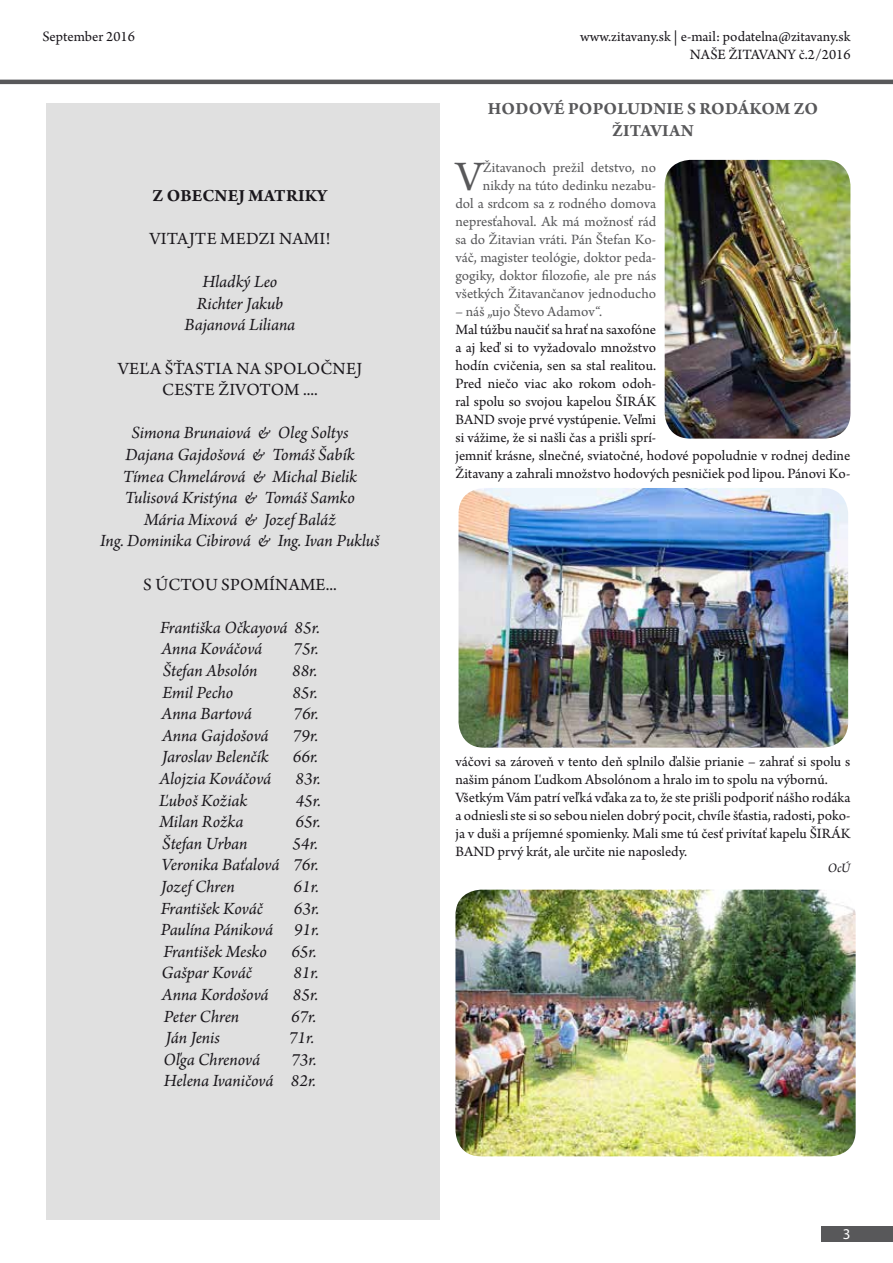
<style>
.page{position:relative;width:893px;height:1263px;background:#fff}
.page>*{position:absolute;margin:0;border:0;box-sizing:border-box;transform-origin:0 0}
.t1{font:44.1px "Arno Pro";color:#58585a}
.t2{font:italic 18px/21.6px "Arno Pro";letter-spacing:-.005em;color:#1a171c;text-align:center}
.t3{font:18px/21.6px "Arno Pro";letter-spacing:.01em;color:#1a171c;text-align:center}
.t4{font:700 18px/21.6px "Arno Pro";letter-spacing:.01em;color:#58585a;text-align:center}
.t5{font:700 18px "Arno Pro";letter-spacing:.01em;color:#1a171c}
.t6{font:15px/18px "Arno Pro";color:#1a171c}
.t7{font:15px/18px "Arno Pro";color:#58585a;text-align:right}
.t8{font:15px "Myriad Pro";color:#fff}
.t9{font:italic 13.5px "Arno Pro";color:#1a171c}
</style>
<div class="page">
<div style="left:821px;top:1226px;width:72px;height:16px;background:#58585a"></div>
<hr style="left:0;top:80px;width:893px;height:4px;background:#58585a">
<div style="left:46px;top:103px;width:394px;height:1117px;background:#e0e0e0"></div>
<img style="left:665px;top:160px;width:185px;height:279px">
<img style="left:459px;top:488px;width:389px;height:260px">
<img style="left:455px;top:890px;width:401px;height:266px">
<p class="t6" style="left:43px;top:28px;width:94px">September 2016</p>
<p class="t6" style="left:580px;top:28px;width:272px;text-align:right">www.zitavany.sk | e-mail: podatelna@zitavany.sk<br>NAŠE ŽITAVANY č.2/2016</p>
<p class="t5" style="left:153px;top:185px;width:176px">Z OBECNEJ MATRIKY</p>
<p class="t3" style="left:150px;top:229px;width:183px">VITAJTE MEDZI NAMI!</p>
<p class="t2" style="left:185px;top:272px;width:112px">Hladký Leo<br>Richter Jakub<br>Bajanová Liliana</p>
<p class="t3" style="left:118px;top:358px;width:246px">VEĽA ŠŤASTIA NA SPOLOČNEJ<br>CESTE ŽIVOTOM ....</p>
<p class="t2" style="left:100px;top:423px;width:281px">Simona Brunaiová &amp; Oleg Soltys<br>Dajana Gajdošová &amp; Tomáš Šabík<br>Tímea Chmelárová &amp; Michal Bielik<br>Tulisová Kristýna &amp; Tomáš Samko<br>Mária Mixová &amp; Jozef Baláž<br>Ing. Dominika Cibirová &amp; Ing. Ivan Pukluš</p>
<p class="t3" style="left:143px;top:574px;width:195px">S ÚCTOU SPOMÍNAME...</p>
<p class="t2" style="left:160px;top:617px;width:161px;text-align:left">Františka Očkayová 85r.<br>Anna Kováčová</p>
<p class="t2" style="left:293px;top:639px;width:27px">75r.</p>
<p class="t2" style="left:163px;top:661px;width:96px">Štefan Absolón</p>
<p class="t2" style="left:292px;top:661px;width:27px">88r.</p>
<p class="t2" style="left:163px;top:682px;width:73px">Emil Pecho</p>
<p class="t2" style="left:292px;top:682px;width:27px">85r.</p>
<p class="t2" style="left:161px;top:704px;width:92px">Anna Bartová</p>
<p class="t2" style="left:293px;top:704px;width:27px">76r.</p>
<p class="t2" style="left:162px;top:725px;width:108px">Anna Gajdošová</p>
<p class="t2" style="left:293px;top:725px;width:27px">79r.</p>
<p class="t2" style="left:162px;top:747px;width:108px">Jaroslav Belenčík</p>
<p class="t2" style="left:293px;top:747px;width:27px">66r.</p>
<p class="t2" style="left:159px;top:769px;width:114px">Alojzia Kováčová</p>
<p class="t2" style="left:296px;top:769px;width:27px">83r.</p>
<p class="t2" style="left:159px;top:790px;width:90px">Ľuboš Kožiak</p>
<p class="t2" style="left:296px;top:790px;width:27px">45r.</p>
<p class="t2" style="left:159px;top:812px;width:86px">Milan Rožka</p>
<p class="t2" style="left:295px;top:812px;width:27px">65r.</p>
<p class="t2" style="left:162px;top:833px;width:87px">Štefan Urban</p>
<p class="t2" style="left:161px;top:833px;width:159px;text-align:justify;text-indent:131px">54r.<br>Veronika Baťalová 76r.<br>Jozef Chren</p>
<p class="t2" style="left:294px;top:877px;width:27px">61r.</p>
<p class="t2" style="left:161px;top:898px;width:103px">František Kováč</p>
<p class="t2" style="left:161px;top:898px;width:160px;text-align:justify;text-indent:133px">63r.<br>Paulína Pániková 91r.<br>František Mesko</p>
<p class="t2" style="left:291px;top:941px;width:27px">65r.</p>
<p class="t2" style="left:161px;top:963px;width:92px">Gašpar Kováč</p>
<p class="t2" style="left:293px;top:963px;width:27px">81r.</p>
<p class="t2" style="left:162px;top:985px;width:108px">Anna Kordošová</p>
<p class="t2" style="left:293px;top:985px;width:27px">85r.</p>
<p class="t2" style="left:164px;top:1006px;width:77px">Peter Chren</p>
<p class="t2" style="left:291px;top:1006px;width:27px">67r.</p>
<p class="t2" style="left:166px;top:1028px;width:56px">Ján Jenis</p>
<p class="t2" style="left:289px;top:1028px;width:27px">71r.</p>
<p class="t2" style="left:163px;top:1049px;width:98px">Oľga Chrenová</p>
<p class="t2" style="left:164px;top:1049px;width:154px;text-align:right">73r.<br>Helena Ivaničová 82r.</p>
<p class="t4" style="left:488px;top:99px;width:332px">HODOVÉ POPOLUDNIE S RODÁKOM ZO<br>ŽITAVIAN</p>
<p class="t7" style="left:455px;top:159px;width:202px">Žitavanoch prežil detstvo, no nikdy na túto dedinku nezabu-<br>dol a srdcom sa z rodného domova nepresťahoval. Ak má možnosť rád sa do Žitavian vráti. Pán Štefan Ko&shy;váč, magister teológie, doktor peda&shy;gogiky, doktor filozofie, ale pre nás všetkých Žitavančanov jednoducho</p>
<p class="t7" style="left:455px;top:303px;width:148px">– náš „ujo Števo Adamov“.</p>
<p class="t6" style="left:455px;top:321px;width:396px">Mal túžbu naučiť sa hrať na saxofóne<br>a aj keď si to vyžadovalo množstvo<br>hodín cvičenia, sen sa stal realitou.<br>Pred niečo viac ako rokom odoh-<br>ral spolu so svojou kapelou ŠIRÁK<br>BAND svoje prvé vystúpenie. Veľmi<br>si vážime, že si našli čas a prišli sprí-<br>jemniť krásne, slnečné, sviatočné, hodové popoludnie v rodnej dedine Žitavany a zahrali množstvo hodových pesničiek pod lipou. Pánovi Ko-</p>
<h1 class="t1" style="left:455px;top:151px;width:29px">V</h1>
<p class="t6" style="left:455px;top:753px;width:396px">váčovi sa zároveň v tento deň splnilo ďalšie prianie – zahrať si spolu s našim pánom Ľudkom Absolónom a hralo im to spolu na výbornú.<br>Všetkým Vám patrí veľká vďaka za to, že ste prišli podporiť nášho rodáka a odniesli ste si so sebou nielen dobrý pocit, chvíle šťastia, radosti, poko&shy;ja v duši a príjemné spomienky. Mali sme tú česť privítať kapelu ŠIRÁK BAND prvý krát, ale určite nie naposledy.</p>
<p class="t9" style="left:828px;top:860px;width:24px">OcÚ</p>
<p class="t8" style="left:843px;top:1225px;width:9px">3</p>
</div>
